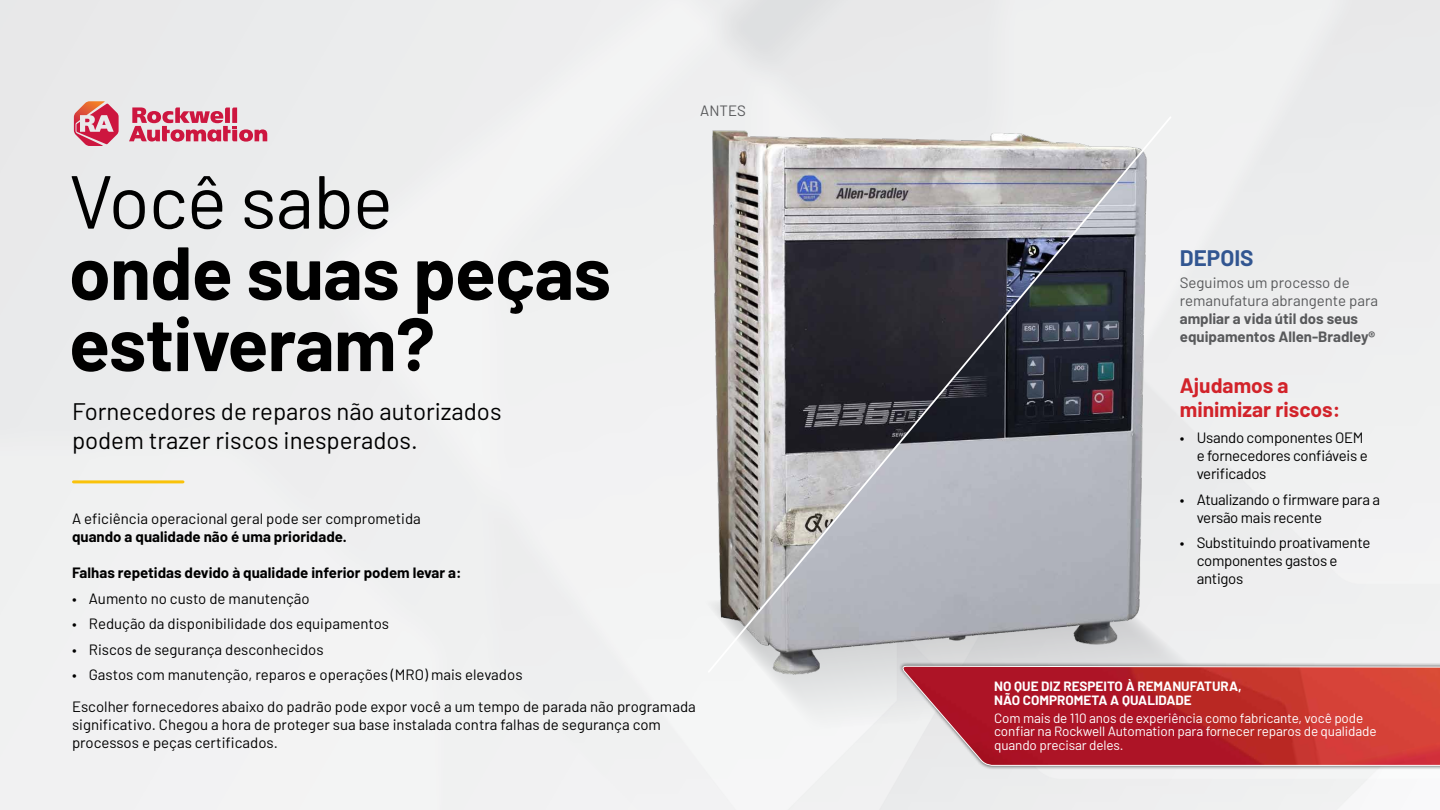
<style>
.page{position:relative;width:1440px;height:810px;background:#eff0f0}
.page>*{position:absolute;margin:0;border:0;box-sizing:border-box;transform-origin:0 0}
.t1{font:700 75px/71.2px "Barlow";letter-spacing:-.01em;color:#000}
.t2{font:75px "Barlow";letter-spacing:-.01em;color:#000}
.t3{font:24px/28.8px "Barlow";color:#000}
.t4{font:700 22.5px "Barlow";color:#325691}
.t5{font:700 21px/24px "Barlow";color:#d2232a}
.t6{font:15px/31.5px "Barlow";color:#000}
.t7{font:15px/18px "Barlow";letter-spacing:-.02em;color:#000}
.t8{font:700 15px "Barlow";color:#000}
.t9{font:15px/18px "Barlow";color:#58595b}
.t10{font:700 15px/18px "Barlow";color:#58595b}
.t11{font:13.5px/13.5px "Barlow";letter-spacing:-.01em;color:#fff}
.t12{font:700 13.5px/13.5px "Barlow";color:#fff}
</style>
<div class="page">
<div style="left:703px;top:600px;width:657px;height:210px;background:#eff0f0"></div>
<hr style="left:74px;top:480px;width:109px;height:3px;background:#f9c20a">
<svg style="left:74px;top:101px;width:45px;height:45px;background:#db7a87"></svg>
<svg style="left:129px;top:107px;width:138px;height:35px;background:#dc8da0"></svg>
<div style="left:899px;top:662px;width:541px;height:107px;background:#000;opacity:.6"></div>
<svg style="left:900px;top:666px;width:540px;height:100px;background:#c53f40"></svg>
<img style="left:662px;top:89px;width:534px;height:635px">
<svg style="left:706px;top:115px;width:467px;height:559px;background:#959499"></svg>
<h1 class="t2" style="left:69px;top:147px;width:325px">Você sabe</h1>
<h1 class="t1" style="left:69px;top:232px;width:544px">onde suas peças estiveram?</h1>
<h2 class="t3" style="left:72px;top:396px;width:431px">Fornecedores de reparos não autorizados podem trazer riscos inesperados.</h2>
<p class="t9" style="left:700px;top:100px;width:47px">ANTES</p>
<p class="t6" style="left:72px;top:502px;width:350px">A eficiência operacional geral pode ser comprometida</p>
<p class="t8" style="left:72px;top:526px;width:276px">quando a qualidade não é uma prioridade.</p>
<p class="t8" style="left:72px;top:562px;width:391px">Falhas repetidas devido à qualidade inferior podem levar a:</p>
<p class="t6" style="left:72px;top:582px;width:239px">• Aumento no custo de manutenção</p>
<p class="t6" style="left:72px;top:607px;width:319px">• Redução da disponibilidade dos equipamentos</p>
<p class="t6" style="left:72px;top:633px;width:253px">• Riscos de segurança desconhecidos</p>
<p class="t6" style="left:72px;top:658px;width:625px">• Gastos com manutenção, reparos e operações (MRO) mais elevados<br>Escolher fornecedores abaixo do padrão pode expor você a um tempo de parada não programada</p>
<p class="t6" style="left:72px;top:714px;width:591px;line-height:18px">significativo. Chegou a hora de proteger sua base instalada contra falhas de segurança com processos e peças certificados.</p>
<h3 class="t4" style="left:1180px;top:241px;width:75px">DEPOIS</h3>
<p class="t9" style="left:1180px;top:273px;width:200px">Seguimos um processo de remanufatura abrangente para</p>
<p class="t10" style="left:1180px;top:309px;width:197px">ampliar a vida útil dos seus equipamentos Allen‑Bradley®</p>
<h3 class="t5" style="left:1180px;top:372px;width:162px">Ajudamos a minimizar riscos:</h3>
<p class="t7" style="left:1197px;top:428px;width:172px;text-indent:-17px">• Usando componentes OEM e fornecedores confiáveis e verificados</p>
<p class="t7" style="left:1197px;top:490px;width:185px;text-indent:-17px">• Atualizando o firmware para a versão mais recente</p>
<p class="t7" style="left:1197px;top:533px;width:175px;text-indent:-17px">• Substituindo proativamente componentes gastos e antigos</p>
<p class="t12" style="left:994px;top:679px;width:249px">NO QUE DIZ RESPEITO À REMANUFATURA,<br>NÃO COMPROMETA A QUALIDADE</p>
<p class="t11" style="left:994px;top:710px;width:384px">Com mais de 110 anos de experiência como fabricante, você pode confiar na Rockwell Automation para fornecer reparos de qualidade quando precisar deles.</p>
</div>
